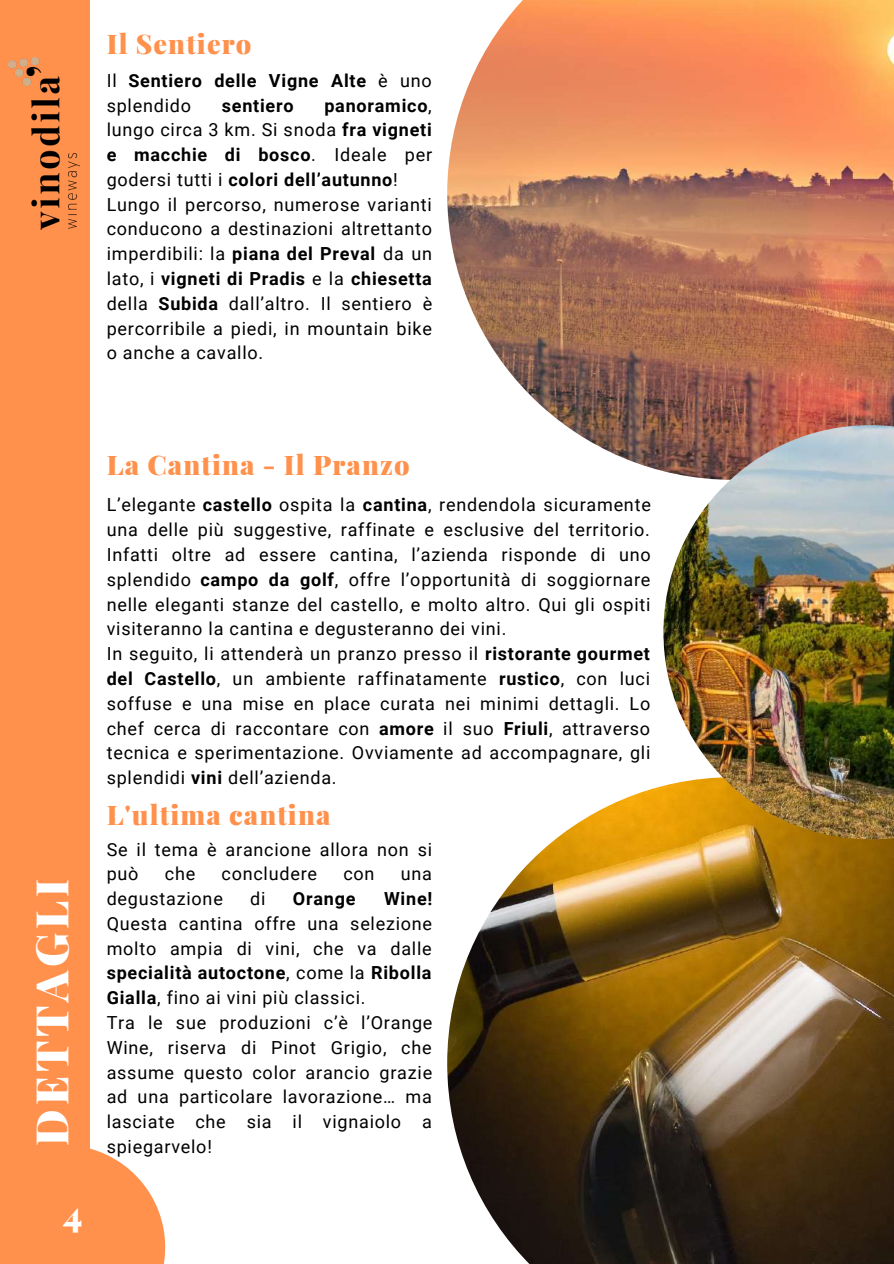
<style>
.page{position:relative;width:894px;height:1264px;background:#fff}
.page>*{position:absolute;margin:0;border:0;box-sizing:border-box;transform-origin:0 0}
.t1{font:900 45px "Playfair Display";letter-spacing:.085em;color:#fff}
.t2{font:900 36px "Playfair Display";color:#fff}
.t3{font:900 27px "Playfair Display";letter-spacing:.04em;color:#ff914d}
.t4{font:18px/24.8px "Roboto";letter-spacing:.045em;color:#000}
.t5{font:700 18px/24.8px "Roboto";letter-spacing:.045em;color:#000}
.s1{font-weight:400}
.s2{font-weight:700}
</style>
<div class="page">
<div style="left:0;top:0;width:89px;height:1263px;background:#ff914d"></div>
<svg style="left:89px;top:1144px;width:76px;height:119px"></svg>
<img style="left:8px;top:57px;width:71px;height:173px">
<img style="left:447px;top:0;width:446px;height:471px">
<img style="left:447px;top:786px;width:446px;height:477px">
<img style="left:663px;top:425px;width:230px;height:414px">
<h3 class="t3" style="left:107px;top:24px;width:146px">Il Sentiero</h3>
<p class="t5" style="left:107px;top:68px;width:326px"><span class="s1">Il</span> Sentiero delle Vigne Alte <span class="s1">è uno splendido</span></p>
<p class="t4" style="left:107px;top:93px;width:327px;text-indent:218px"><span class="s2">panoramico</span>, lungo circa 3 km. Si snoda <span class="s2">fra vigneti e macchie di bosco</span>. Ideale per godersi tutti i <span class="s2">colori dell’autunno</span>!<br>Lungo il percorso, numerose varianti conducono a destinazioni altrettanto imperdibili: la <span class="s2">piana del Preval</span> da un lato, i <span class="s2">vigneti di Pradis</span> e la <span class="s2">chiesetta </span>della <span class="s2">Subida</span> dall’altro. Il sentiero è percorribile a piedi, in mountain bike o anche a cavallo.</p>
<p class="t5" style="left:222px;top:93px;width:73px">sentiero</p>
<h1 class="t1" style="left:20px;top:1145px;width:269px;rotate:-90deg">DETTAGLI</h1>
<h2 class="t2" style="left:63px;top:1188px;width:21px">4</h2>
<h3 class="t3" style="left:107px;top:445px;width:304px">La Cantina - Il Pranzo</h3>
<p class="t4" style="left:107px;top:493px;width:545px">L’elegante <span class="s2">castello</span> ospita la <span class="s2">cantina</span>, rendendola sicuramente una delle più suggestive, raffinate e esclusive del territorio.<br>Infatti oltre ad essere cantina, l’azienda risponde di uno splendido <span class="s2">campo da golf</span>, offre l’opportunità di soggiornare nelle eleganti stanze del castello, e molto altro. Qui gli ospiti visiteranno la cantina e degusteranno dei vini.<br>In seguito, li attenderà un pranzo presso il <span class="s2">ristorante gourmet del Castello</span>, un ambiente raffinatamente <span class="s2">rustico</span>, con luci soffuse e una mise en place curata nei minimi dettagli. Lo chef cerca di raccontare con <span class="s2">amore</span> il suo <span class="s2">Friuli</span>, attraverso tecnica e sperimentazione. Ovviamente ad accompagnare, gli splendidi <span class="s2">vini</span> dell’azienda.</p>
<h3 class="t3" style="left:107px;top:795px;width:225px">L'ultima cantina</h3>
<p class="t4" style="left:107px;top:837px;width:327px">Se il tema è arancione allora non si può</p>
<p class="t4" style="left:165px;top:861px;width:32px">che</p>
<p class="t4" style="left:221px;top:861px;width:97px">concludere</p>
<p class="t4" style="left:343px;top:861px;width:33px">con</p>
<p class="t4" style="left:401px;top:861px;width:33px">una</p>
<p class="t4" style="left:107px;top:886px;width:118px">degustazione</p>
<p class="t4" style="left:250px;top:886px;width:17px">di</p>
<p class="t5" style="left:293px;top:886px;width:64px">Orange</p>
<p class="t5" style="left:384px;top:886px;width:50px">Wine!</p>
<p class="t4" style="left:107px;top:911px;width:327px">Questa cantina offre una selezione molto ampia di vini, che va dalle <span class="s2">specialità autoctone</span>, come la <span class="s2">Ribolla<br>Gialla</span>, fino ai vini più classici.<br>Tra le sue produzioni c’è l’Orange<br>Wine, riserva di Pinot Grigio, che assume questo color arancio grazie ad una particolare lavorazione… ma lasciate che sia il vignaiolo a spiegarvelo!</p>
</div>
